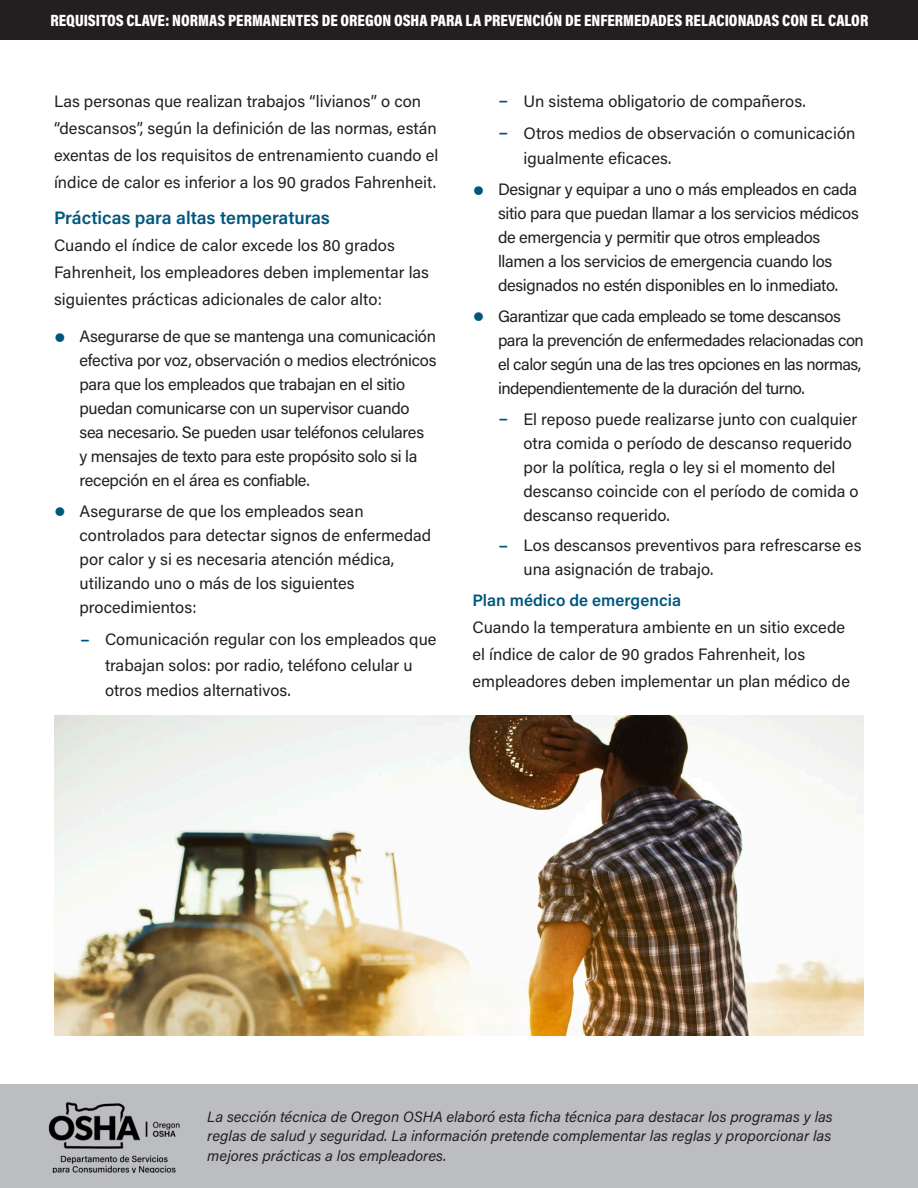
<style>
.page{position:relative;width:918px;height:1188px;background:#fff}
.page>*{position:absolute;margin:0;border:0;box-sizing:border-box;transform-origin:0 0}
.t1{font:600 18px "Acumin Pro";letter-spacing:-.005em;color:#00577d}
.Body{font:16.5px/24px "Acumin Pro";letter-spacing:-.005em;color:#231f20}
.Body-2{font:16.5px/24px "Acumin Pro";letter-spacing:-.03em;color:#231f20}
.t2{font:900 16.5px "Acumin Pro Cond";color:#fff}
.t3{font:600 16.5px "Acumin Pro";color:#00577d}
.t4{font:italic 15px/19.5px "Acumin Pro";color:#231f20;text-align:justify}
</style>
<div class="page">
<img style="left:54px;top:716px;width:810px;height:320px">
<div style="left:0;top:0;width:918px;height:40px;background:#231f20"></div>
<div style="left:0;top:1084px;width:918px;height:104px;background:#bcbdc0"></div>
<img style="left:48px;top:1102px;width:132px;height:71px">
<p class="t2" style="left:51px;top:10px;width:819px">REQUISITOS CLAVE: NORMAS PERMANENTES DE OREGON OSHA PARA LA PREVENCIÓN DE ENFERMEDADES RELACIONADAS CON EL CALOR</p>
<p class="Body" style="left:54px;top:87px;width:386px;line-height:27px">Las personas que realizan trabajos “livianos” o con “descansos”, según la definición de las normas, están exentas de los requisitos de entrenamiento cuando el índice de calor es inferior a los 90 grados Fahrenheit.</p>
<h3 class="t1" style="left:54px;top:205px;width:278px">Prácticas para altas temperaturas</h3>
<p class="Body" style="left:54px;top:231px;width:377px;line-height:27px">Cuando el índice de calor excede los 80 grados<br>Fahrenheit, los empleadores deben implementar las siguientes prácticas adicionales de calor alto:</p>
<p class="Body" style="left:80px;top:324px;width:359px">Asegurarse de que se mantenga una comunicación efectiva por voz, observación o medios electrónicos para que los empleados que trabajan en el sitio puedan comunicarse con un supervisor cuando sea necesario. Se pueden usar teléfonos celulares<br>y mensajes de texto para este propósito solo si la recepción en el área es confiable.</p>
<p class="Body" style="left:80px;top:498px;width:353px">Asegurarse de que los empleados sean controlados para detectar signos de enfermedad por calor y si es necesaria atención médica, utilizando uno o más de los siguientes procedimientos:</p>
<p class="Body" style="left:105px;top:626px;width:333px;line-height:25.5px">Comunicación regular con los empleados que trabajan solos: por radio, teléfono celular u otros medios alternativos.</p>
<p class="Body" style="left:524px;top:88px;width:284px">Un sistema obligatorio de compañeros.</p>
<p class="Body" style="left:524px;top:120px;width:333px;line-height:25.5px">Otros medios de observación o comunicación igualmente eficaces.</p>
<p class="Body" style="left:498px;top:177px;width:362px">Designar y equipar a uno o más empleados en cada sitio para que puedan llamar a los servicios médicos de emergencia y permitir que otros empleados llamen a los servicios de emergencia cuando los designados no estén disponibles en lo inmediato.</p>
<p class="Body-2" style="left:498px;top:303px;width:367px">Garantizar que cada empleado se tome descansos para la prevención de enfermedades relacionadas con el calor según una de las tres opciones en las normas, independientemente de la duración del turno.</p>
<p class="Body" style="left:524px;top:406px;width:337px">El reposo puede realizarse junto con cualquier otra comida o período de descanso requerido por la política, regla o ley si el momento del descanso coincide con el período de comida o descanso requerido.</p>
<p class="Body" style="left:524px;top:533px;width:340px">Los descansos preventivos para refrescarse es una asignación de trabajo.</p>
<h3 class="t3" style="left:472px;top:589px;width:210px">Plan médico de emergencia</h3>
<p class="Body" style="left:472px;top:613px;width:379px;line-height:27px">Cuando la temperatura ambiente en un sitio excede el índice de calor de 90 grados Fahrenheit, los empleadores deben implementar un plan médico de</p>
<p class="t4" style="left:207px;top:1106px;width:627px">La sección técnica de Oregon OSHA elaboró esta ficha técnica para destacar los programas y las reglas de salud y seguridad. La información pretende complementar las reglas y proporcionar las mejores prácticas a los empleadores.</p>
</div>
